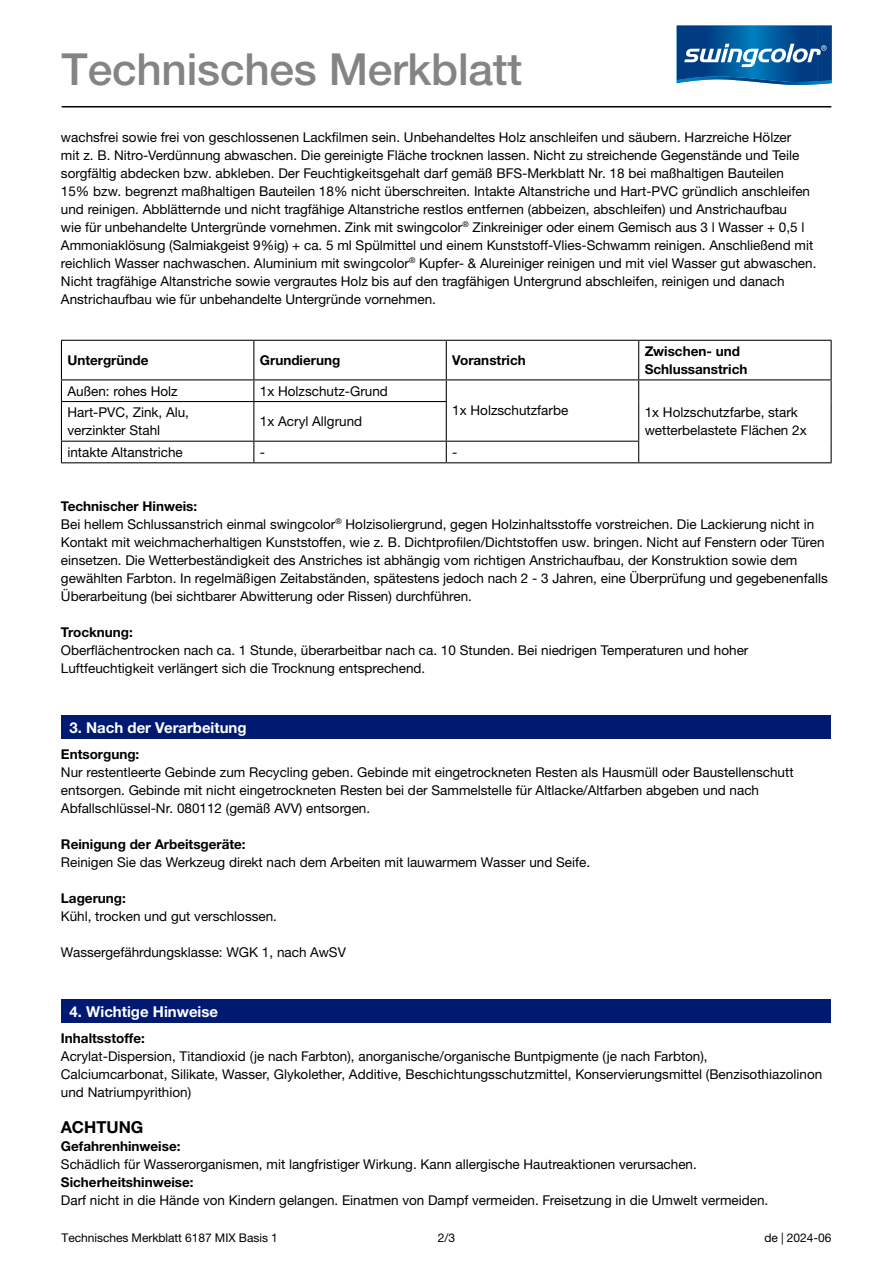
<style>
.page{position:relative;width:893px;height:1263px;background:#fff}
.page>*{position:absolute;margin:0;border:0;box-sizing:border-box;transform-origin:0 0}
.t1{font:500 44.25px "Helvetica Neue LTW1 G";letter-spacing:-.005em;color:#828485}
.copy_text{font:700 16.5px "Helvetica Neue LTW1 G";color:#000}
.rubric_headline{font:700 15px "Helvetica Neue LTW1 G";color:#fff}
.copy_text-2{font:13.5px/18px "Helvetica Neue LTW1 G";color:#000}
.TB{font:13.5px/18px "Helvetica Neue LTW1 G";color:#000}
.copy_text_prefix{font:700 13.5px "Helvetica Neue LTW1 G";color:#000}
.TH{font:700 13.5px/18px "Helvetica Neue LTW1 G";color:#000}
.footer_text{font:12px "Helvetica Neue LTW1 G";letter-spacing:-.005em;color:#000}
.footer_edition{font:12px "Helvetica Neue LTW1 G";letter-spacing:-.005em;color:#000}
.footer_page{font:12px "Helvetica Neue LTW1 G";color:#000}
</style>
<div class="page">
<hr style="left:62px;top:106px;width:769px;height:1px;background:#000">
<svg style="left:677px;top:26px;width:155px;height:59px"></svg>
<svg style="left:61px;top:380px;width:1px;height:21px"></svg>
<svg style="left:253px;top:380px;width:1px;height:21px"></svg>
<svg style="left:446px;top:380px;width:1px;height:21px"></svg>
<svg style="left:638px;top:380px;width:1px;height:21px"></svg>
<svg style="left:831px;top:380px;width:1px;height:21px"></svg>
<hr style="left:61px;top:401px;width:193px;height:1px;background:#000">
<hr style="left:61px;top:402px;width:1px;height:39px;background:#000">
<hr style="left:254px;top:401px;width:193px;height:1px;background:#000">
<hr style="left:253px;top:402px;width:1px;height:39px;background:#000">
<hr style="left:446px;top:402px;width:1px;height:39px;background:#000">
<hr style="left:638px;top:401px;width:1px;height:40px;background:#000">
<hr style="left:831px;top:401px;width:1px;height:40px;background:#000">
<hr style="left:61px;top:441px;width:193px;height:1px;background:#000">
<svg style="left:61px;top:442px;width:1px;height:20px"></svg>
<hr style="left:254px;top:441px;width:192px;height:1px;background:#000">
<svg style="left:253px;top:442px;width:1px;height:20px"></svg>
<hr style="left:446px;top:441px;width:193px;height:1px;background:#000">
<svg style="left:446px;top:442px;width:1px;height:20px"></svg>
<svg style="left:638px;top:442px;width:1px;height:20px"></svg>
<svg style="left:831px;top:441px;width:1px;height:21px"></svg>
<hr style="left:61px;top:462px;width:193px;height:1px;background:#000">
<hr style="left:254px;top:462px;width:192px;height:1px;background:#000">
<hr style="left:446px;top:462px;width:193px;height:1px;background:#000">
<hr style="left:639px;top:462px;width:193px;height:1px;background:#000">
<hr style="left:61px;top:340px;width:193px;height:1px;background:#000">
<hr style="left:61px;top:341px;width:1px;height:38px;background:#000">
<hr style="left:61px;top:379px;width:193px;height:1px;background:#000">
<hr style="left:254px;top:340px;width:192px;height:1px;background:#000">
<hr style="left:253px;top:341px;width:1px;height:38px;background:#000">
<hr style="left:254px;top:379px;width:192px;height:1px;background:#000">
<hr style="left:446px;top:340px;width:193px;height:1px;background:#000">
<hr style="left:446px;top:341px;width:1px;height:38px;background:#000">
<hr style="left:446px;top:379px;width:193px;height:1px;background:#000">
<hr style="left:639px;top:340px;width:193px;height:1px;background:#000">
<hr style="left:638px;top:341px;width:1px;height:38px;background:#000">
<hr style="left:831px;top:341px;width:1px;height:38px;background:#000">
<hr style="left:639px;top:379px;width:193px;height:1px;background:#000">
<div style="left:61px;top:715px;width:770px;height:24px;background:#001a71"></div>
<div style="left:61px;top:999px;width:770px;height:24px;background:#001a71"></div>
<p class="t1" style="left:62px;top:43px;width:462px">Technisches Merkblatt</p>
<p class="copy_text-2" style="left:61px;top:128px;width:757px">wachsfrei sowie frei von geschlossenen Lackfilmen sein. Unbehandeltes Holz anschleifen und säubern. Harzreiche Hölzer<br>mit z. B. Nitro-Verdünnung abwaschen. Die gereinigte Fläche trocknen lassen. Nicht zu streichende Gegenstände und Teile sorgfältig abdecken bzw. abkleben. Der Feuchtigkeitsgehalt darf gemäß BFS-Merkblatt Nr. 18 bei maßhaltigen Bauteilen<br>15% bzw. begrenzt maßhaltigen Bauteilen 18% nicht überschreiten. Intakte Altanstriche und Hart-PVC gründlich anschleifen und reinigen. Abblätternde und nicht tragfähige Altanstriche restlos entfernen (abbeizen, abschleifen) und Anstrichaufbau<br>wie für unbehandelte Untergründe vornehmen. Zink mit swingcolor<sup>®</sup> Zinkreiniger oder einem Gemisch aus 3 l Wasser + 0,5 l Ammoniaklösung (Salmiakgeist 9%ig) + ca. 5 ml Spülmittel und einem Kunststoff-Vlies-Schwamm reinigen. Anschließend mit reichlich Wasser nachwaschen. Aluminium mit swingcolor<sup>®</sup> Kupfer- &amp; Alureiniger reinigen und mit viel Wasser gut abwaschen.<br>Nicht tragfähige Altanstriche sowie vergrautes Holz bis auf den tragfähigen Untergrund abschleifen, reinigen und danach Anstrichaufbau wie für unbehandelte Untergründe vornehmen.</p>
<p class="TH" style="left:67px;top:351px;width:83px">Untergründe</p>
<p class="TH" style="left:260px;top:351px;width:82px">Grundierung</p>
<p class="TH" style="left:452px;top:351px;width:75px">Voranstrich</p>
<p class="TH" style="left:645px;top:342px;width:104px">Zwischen- und<br>Schlussanstrich</p>
<p class="TB" style="left:67px;top:382px;width:112px">Außen: rohes Holz</p>
<p class="TB" style="left:260px;top:382px;width:129px">1x Holzschutz-Grund</p>
<p class="TB" style="left:452px;top:401px;width:117px">1x Holzschutzfarbe</p>
<p class="TB" style="left:645px;top:403px;width:164px">1x Holzschutzfarbe, stark wetterbelastete Flächen 2x</p>
<p class="TB" style="left:67px;top:403px;width:123px">Hart-PVC, Zink, Alu, verzinkter Stahl</p>
<p class="TB" style="left:260px;top:412px;width:104px">1x Acryl Allgrund</p>
<p class="TB" style="left:67px;top:443px;width:117px">intakte Altanstriche</p>
<p class="TB" style="left:260px;top:443px;width:7px">-</p>
<p class="TB" style="left:452px;top:443px;width:7px">-</p>
<p class="copy_text_prefix" style="left:61px;top:498px;width:138px">Technischer Hinweis:</p>
<p class="copy_text-2" style="left:61px;top:515px;width:768px">Bei hellem Schlussanstrich einmal swingcolor<sup>®</sup> Holzisoliergrund, gegen Holzinhaltsstoffe vorstreichen. Die Lackierung nicht in Kontakt mit weichmacherhaltigen Kunststoffen, wie z. B. Dichtprofilen/Dichtstoffen usw. bringen. Nicht auf Fenstern oder Türen einsetzen. Die Wetterbeständigkeit des Anstriches ist abhängig vom richtigen Anstrichaufbau, der Konstruktion sowie dem gewählten Farbton. In regelmäßigen Zeitabständen, spätestens jedoch nach 2 - 3 Jahren, eine Überprüfung und gegebenenfalls Überarbeitung (bei sichtbarer Abwitterung oder Rissen) durchführen.</p>
<p class="copy_text_prefix" style="left:61px;top:624px;width:73px">Trocknung:</p>
<p class="copy_text-2" style="left:61px;top:641px;width:689px">Oberflächentrocken nach ca. 1 Stunde, überarbeitbar nach ca. 10 Stunden. Bei niedrigen Temperaturen und hoher<br>Luftfeuchtigkeit verlängert sich die Trocknung entsprechend.</p>
<p class="rubric_headline" style="left:69px;top:718px;width:179px">3. Nach der Verarbeitung</p>
<p class="copy_text_prefix" style="left:61px;top:746px;width:80px">Entsorgung:</p>
<p class="copy_text-2" style="left:61px;top:763px;width:734px">Nur restentleerte Gebinde zum Recycling geben. Gebinde mit eingetrockneten Resten als Hausmüll oder Baustellenschutt entsorgen. Gebinde mit nicht eingetrockneten Resten bei der Sammelstelle für Altlacke/Altfarben abgeben und nach<br>Abfallschlüssel-Nr. 080112 (gemäß AVV) entsorgen.</p>
<p class="copy_text_prefix" style="left:61px;top:836px;width:186px">Reinigung der Arbeitsgeräte:</p>
<p class="copy_text-2" style="left:61px;top:853px;width:531px">Reinigen Sie das Werkzeug direkt nach dem Arbeiten mit lauwarmem Wasser und Seife.</p>
<p class="copy_text_prefix" style="left:61px;top:890px;width:67px">Lagerung:</p>
<p class="copy_text-2" style="left:61px;top:907px;width:218px">Kühl, trocken und gut verschlossen.</p>
<p class="copy_text-2" style="left:61px;top:943px;width:286px">Wassergefährdungsklasse: WGK 1, nach AwSV</p>
<p class="rubric_headline" style="left:69px;top:1002px;width:150px">4. Wichtige Hinweise</p>
<p class="copy_text_prefix" style="left:61px;top:1030px;width:85px">Inhaltsstoffe:</p>
<p class="copy_text-2" style="left:61px;top:1047px;width:763px">Acrylat-Dispersion, Titandioxid (je nach Farbton), anorganische/organische Buntpigmente (je nach Farbton),<br>Calciumcarbonat, Silikate, Wasser, Glykolether, Additive, Beschichtungsschutzmittel, Konservierungsmittel (Benzisothiazolinon und Natriumpyrithion)</p>
<p class="copy_text" style="left:61px;top:1117px;width:84px">ACHTUNG</p>
<p class="copy_text_prefix" style="left:61px;top:1138px;width:121px">Gefahrenhinweise:</p>
<p class="copy_text-2" style="left:61px;top:1155px;width:637px">Schädlich für Wasserorganismen, mit langfristiger Wirkung. Kann allergische Hautreaktionen verursachen.</p>
<p class="copy_text_prefix" style="left:61px;top:1174px;width:134px">Sicherheitshinweise:</p>
<p class="copy_text-2" style="left:61px;top:1191px;width:709px">Darf nicht in die Hände von Kindern gelangen. Einatmen von Dampf vermeiden. Freisetzung in die Umwelt vermeiden.</p>
<p class="footer_text" style="left:62px;top:1230px;width:218px">Technisches Merkblatt 6187 MIX Basis 1</p>
<p class="footer_page" style="left:438px;top:1230px;width:19px">2/3</p>
<p class="footer_edition" style="left:764px;top:1230px;width:68px">de | 2024-06</p>
</div>
